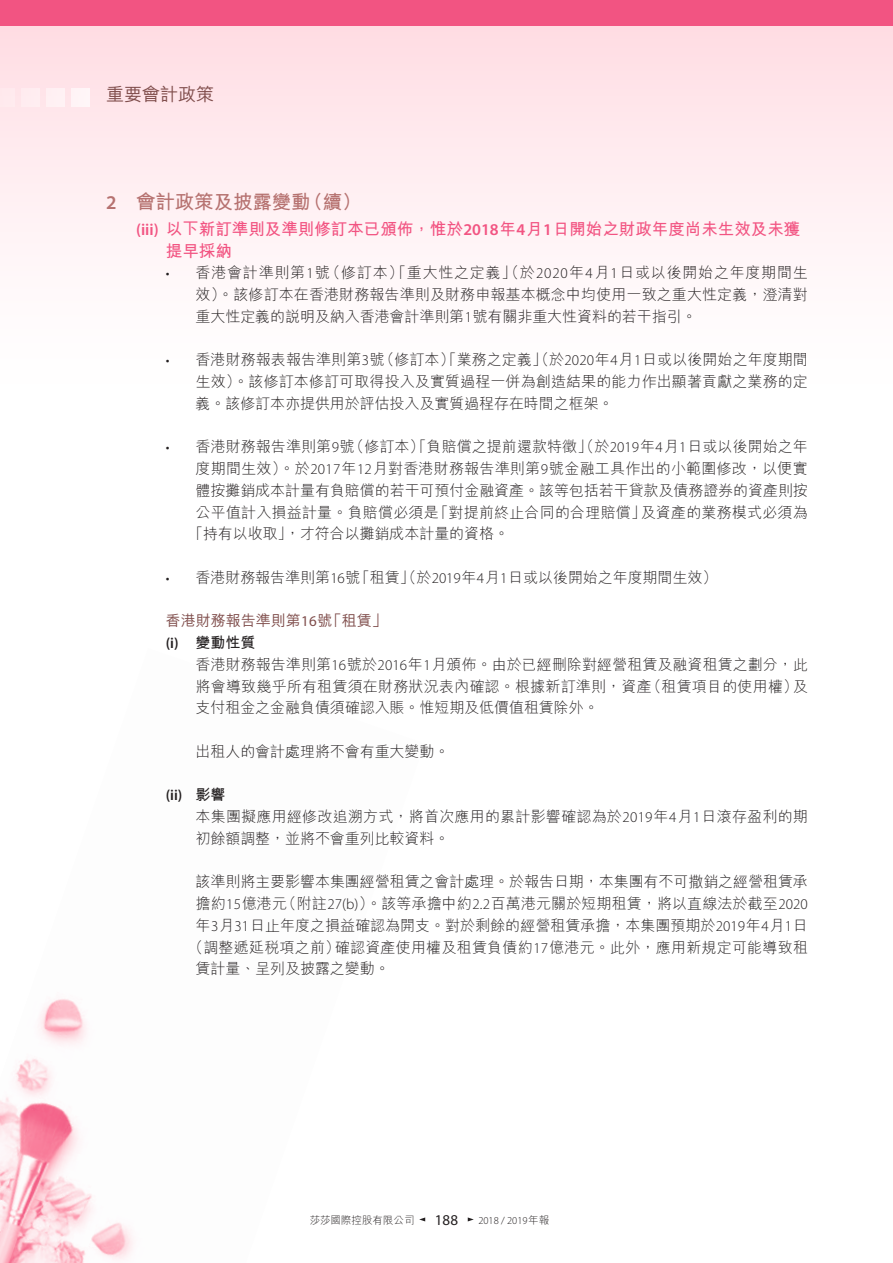
<style>
.page{position:relative;width:893px;height:1263px;background:#fff}
.page>*{position:absolute;margin:0;border:0;box-sizing:border-box;transform-origin:0 0}
.t1{font:700 19.5px "M Hei HK";letter-spacing:-.005em;color:#b67270}
.t2{font:500 18px "M Hei HK";color:#7f4d4b}
.t3{font:700 16.5px/21.8px "M Hei HK";color:#f25482}
.t4{font:300 15px/21.8px "M Hei HK";color:#231f20;text-align:justify}
.t5{font:500 15px/21.8px "M Hei HK";color:#7f4d4b}
.t6{font:600 15px "Myriad Pro";color:#231f20}
.t7{font:15px "Myriad Pro";color:#231f20}
.t8{font:300 10.5px "Myriad Pro";color:#231f20}
.t9{font:300 10.5px "M Hei HK";color:#231f20}
.s1{font-family:"Myriad Pro";font-weight:600}
.s2{font-family:"Myriad Pro"}
.s3{font-family:"Myriad Pro";font-weight:400}
.s4{font-family:"Myriad Pro";font-weight:600;color:#231f20}
.s5{font-weight:700;color:#231f20}
.s6{font-family:"M Hei HK";font-weight:700}
.s7{font-family:"M Hei HK"}
</style>
<div class="page">
<div style="left:0;top:0;width:893px;height:429px;background:linear-gradient(to bottom,#ffdce3,#fff)"></div>
<div style="left:0;top:0;width:893px;height:26px;background:#f25482"></div>
<div style="left:0;top:89px;width:15px;height:18px;background:#ffeaee"></div>
<div style="left:22px;top:89px;width:18px;height:18px;background:#ffedf0"></div>
<div style="left:46px;top:89px;width:18px;height:18px;background:#fff1f3"></div>
<div style="left:71px;top:89px;width:18px;height:18px;background:#fff5f7"></div>
<img style="left:0;top:999px;width:425px;height:264px">
<svg style="left:419px;top:1217px;width:6px;height:4px"></svg>
<svg style="left:468px;top:1217px;width:6px;height:4px"></svg>
<p class="t2" style="left:106px;top:81px;width:109px">重要會計政策</p>
<h1 class="t1" style="left:106px;top:187px;width:257px"><span class="s1">2</span> 會計政策及披露變動（續）</h1>
<p class="t3" style="left:166px;top:217px;width:636px;text-indent:-30px"><span class="s1">(iii)</span> 以下新訂準則及準則修訂本已頒佈，惟於<span class="s1">2018</span>年<span class="s1">4</span>月<span class="s1">1</span>日開始之財政年度尚未生效及未獲提早採納</p>
<p class="t4" style="left:196px;top:261px;width:614px;text-indent:-30px"><span class="s2">•</span> 香港會計準則第<span class="s2">1</span>號（修訂本）「重大性之定義」（於<span class="s2">2020</span>年<span class="s2">4</span>月<span class="s2">1</span>日或以後開始之年度期間生效）。該修訂本在香港財務報告準則及財務申報基本概念中均使用一致之重大性定義，澄清對重大性定義的說明及納入香港會計準則第<span class="s2">1</span>號有關非重大性資料的若干指引。</p>
<p class="t4" style="left:196px;top:348px;width:614px;text-indent:-30px"><span class="s2">•</span> 香港財務報表報告準則第<span class="s2">3</span>號（修訂本）「業務之定義」（於<span class="s2">2020</span>年<span class="s2">4</span>月<span class="s2">1</span>日或以後開始之年度期間生效）。該修訂本修訂可取得投入及實質過程一併為創造結果的能力作出顯著貢獻之業務的定義。該修訂本亦提供用於評估投入及實質過程存在時間之框架。</p>
<p class="t4" style="left:166px;top:435px;width:644px"><span class="s2">•</span> 香港財務報告準則第<span class="s2">9</span>號（修訂本）「負賠償之提前還款特徵」（於<span class="s2">2019</span>年<span class="s2">4</span>月<span class="s2">1</span>日或以後開始之年</p>
<p class="t4" style="left:196px;top:457px;width:614px">度期間生效）。於<span class="s2">2017</span>年<span class="s2">12</span>月對香港財務報告準則第<span class="s2">9</span>號金融工具作出的小範圍修改，以便實</p>
<p class="t4" style="left:196px;top:479px;width:614px">體按攤銷成本計量有負賠償的若干可預付金融資產。該等包括若干貸款及債務證券的資產則按</p>
<p class="t4" style="left:196px;top:501px;width:614px">公平值計入損益計量。負賠償必須是「對提前終止合同的合理賠償」及資產的業務模式必須為</p>
<p class="t4" style="left:188px;top:522px;width:322px">「持有以收取」，才符合以攤銷成本計量的資格。</p>
<p class="t4" style="left:166px;top:566px;width:553px"><span class="s2">•</span> 香港財務報告準則第<span class="s2">16</span>號「租賃」（於<span class="s2">2019</span>年<span class="s2">4</span>月<span class="s2">1</span>日或以後開始之年度期間生效）</p>
<p class="t5" style="left:166px;top:609px;width:222px">香港財務報告準則第<span class="s3">16</span>號「租賃」<span class="s4">(i)</span> <span class="s5">變動性質</span></p>
<p class="t4" style="left:196px;top:653px;width:614px">香港財務報告準則第<span class="s2">16</span>號於<span class="s2">2016</span>年<span class="s2">1</span>月頒佈。由於已經刪除對經營租賃及融資租賃之劃分，此將會導致幾乎所有租賃須在財務狀況表內確認。根據新訂準則，資產（租賃項目的使用權）及支付租金之金融負債須確認入賬。惟短期及低價值租賃除外。</p>
<p class="t4" style="left:196px;top:740px;width:255px">出租人的會計處理將不會有重大變動。</p>
<p class="t6" style="left:166px;top:786px;width:61px">(ii) <span class="s6">影響</span></p>
<p class="t4" style="left:196px;top:805px;width:614px">本集團擬應用經修改追溯方式，將首次應用的累計影響確認為於<span class="s2">2019</span>年<span class="s2">4</span>月<span class="s2">1</span>日滾存盈利的期初餘額調整，並將不會重列比較資料。</p>
<p class="t4" style="left:196px;top:870px;width:614px">該準則將主要影響本集團經營租賃之會計處理。於報告日期，本集團有不可撒銷之經營租賃承</p>
<p class="t4" style="left:196px;top:892px;width:614px">擔約<span class="s2">15</span>億港元（附註<span class="s2">27(b)</span>）。該等承擔中約<span class="s2">2.2</span>百萬港元關於短期租賃，將以直線法於截至<span class="s2">2020</span></p>
<p class="t4" style="left:196px;top:914px;width:614px">年<span class="s2">3</span>月<span class="s2">31</span>日止年度之損益確認為開支。對於剩餘的經營租賃承擔，本集團預期於<span class="s2">2019</span>年<span class="s2">4</span>月<span class="s2">1</span>日</p>
<p class="t4" style="left:188px;top:936px;width:621px">（調整遞延稅項之前）確認資產使用權及租賃負債約<span class="s2">17</span>億港元。此外，應用新規定可能導致租</p>
<p class="t4" style="left:196px;top:957px;width:196px">賃計量、呈列及披露之變動。</p>
<p class="t9" style="left:310px;top:1212px;width:106px">莎莎國際控股有限公司</p>
<p class="t7" style="left:435px;top:1211px;width:25px">188</p>
<p class="t8" style="left:478px;top:1214px;width:72px">2018 / 2019<span class="s7">年報</span></p>
</div>
